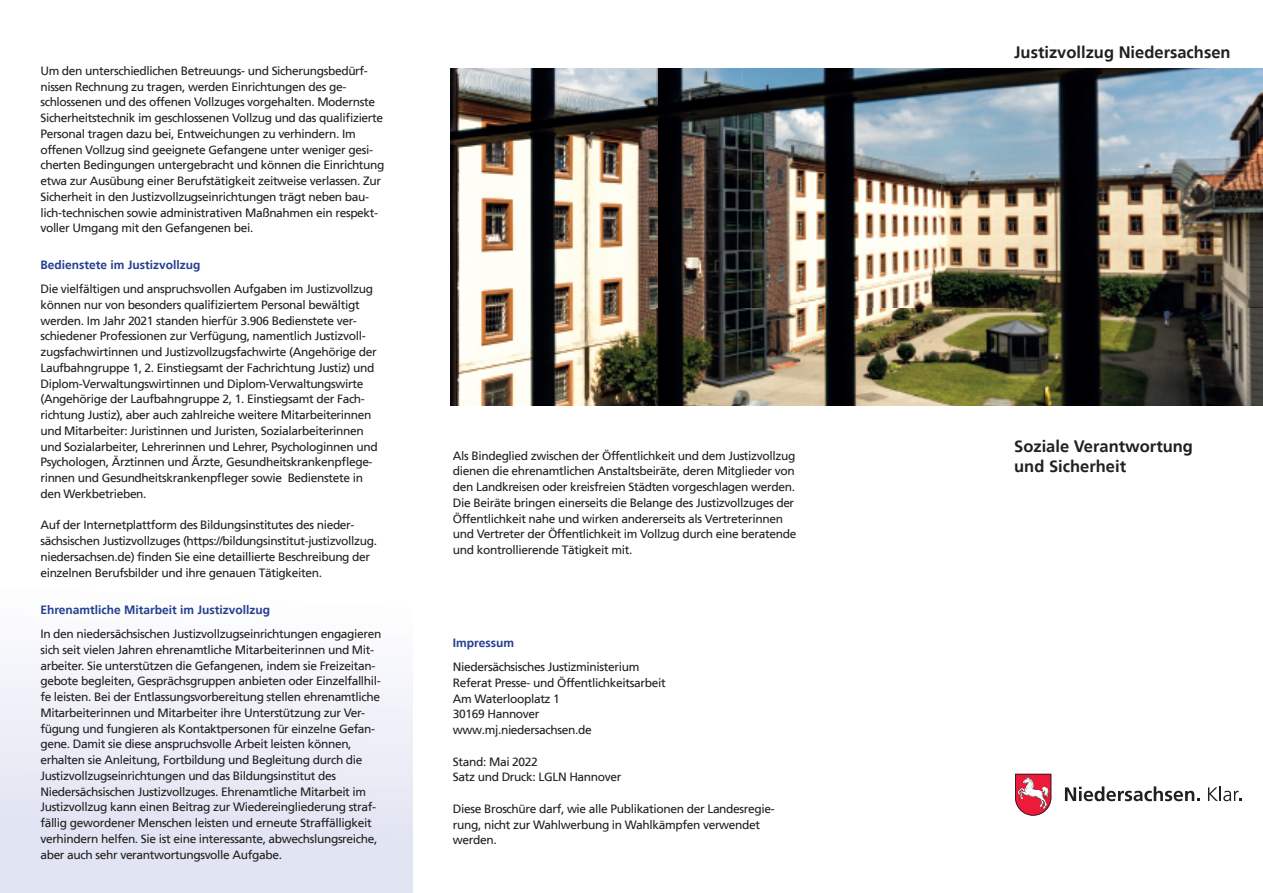
<style>
.page{position:relative;width:1263px;height:893px;background:#fff}
.page>*{position:absolute;margin:0;border:0;box-sizing:border-box;transform-origin:0 0}
.t1{font:700 16.5px/19.8px "NDS Frutiger";color:#231f20}
.t2{font:12px/15.8px "NDS Frutiger";letter-spacing:-.03em;color:#231f20}
.t3{font:700 12px "NDS Frutiger";color:#253f8e}
</style>
<div class="page">
<svg style="left:0;top:667px;width:413px;height:226px"></svg>
<svg style="left:1015px;top:774px;width:36px;height:42px"></svg>
<svg style="left:1065px;top:786px;width:134px;height:15px"></svg>
<svg style="left:1208px;top:787px;width:33px;height:14px"></svg>
<img style="left:451px;top:68px;width:812px;height:337px">
<p class="t2" style="left:40px;top:63px;width:346px">Um den unterschiedlichen Betreuungs- und Sicherungsbedürf&shy;nissen Rechnung zu tragen, werden Einrichtungen des ge&shy;schlossenen und des offenen Vollzuges vorgehalten. Modernste Sicherheitstechnik im geschlossenen Vollzug und das qualifizierte Personal tragen dazu bei, Entweichungen zu verhindern. Im offenen Vollzug sind geeignete Gefangene unter weniger gesi&shy;cherten Bedingungen untergebracht und können die Einrichtung etwa zur Ausübung einer Berufstätigkeit zeitweise verlassen. Zur Sicherheit in den Justizvollzugseinrichtungen trägt neben bau&shy;lich-technischen sowie administrativen Maßnahmen ein respekt&shy;voller Umgang mit den Gefangenen bei.</p>
<p class="t3" style="left:40px;top:258px;width:162px">Bedienstete im Justizvollzug</p>
<p class="t2" style="left:40px;top:281px;width:339px">Die vielfältigen und anspruchsvollen Aufgaben im Justizvollzug können nur von besonders qualifiziertem Personal bewältigt werden. Im Jahr 2021 standen hierfür 3.906 Bedienstete ver&shy;schiedener Professionen zur Verfügung, namentlich Justizvoll&shy;zugsfachwirtinnen und Justizvollzugsfachwirte (Angehörige der Laufbahngruppe 1, 2. Einstiegsamt der Fachrichtung Justiz) und Diplom-Verwaltungswirtinnen und Diplom-Verwaltungswirte (Angehörige der Laufbahngruppe 2, 1. Einstiegsamt der Fach&shy;richtung Justiz), aber auch zahlreiche weitere Mitarbeiterinnen und Mitarbeiter: Juristinnen und Juristen, Sozialarbeiterinnen und Sozialarbeiter, Lehrerinnen und Lehrer, Psychologinnen und Psychologen, Ärztinnen und Ärzte, Gesundheitskrankenpflege&shy;rinnen und Gesundheitskrankenpfleger sowie Bedienstete in den Werkbetrieben.</p>
<p class="t2" style="left:40px;top:517px;width:338px">Auf der Internetplattform des Bildungsinstitutes des nieder&shy;sächsischen Justizvollzuges (https://bildungsinstitut-justizvollzug. niedersachsen.de) finden Sie eine detaillierte Beschreibung der einzelnen Berufsbilder und ihre genauen Tätigkeiten.</p>
<p class="t3" style="left:40px;top:603px;width:231px">Ehrenamtliche Mitarbeit im Justizvollzug</p>
<p class="t2" style="left:40px;top:626px;width:343px">In den niedersächsischen Justizvollzugseinrichtungen engagieren sich seit vielen Jahren ehrenamtliche Mitarbeiterinnen und Mit&shy;arbeiter. Sie unterstützen die Gefangenen, indem sie Freizeitan&shy;gebote begleiten, Gesprächsgruppen anbieten oder Einzelfallhil&shy;fe leisten. Bei der Entlassungsvorbereitung stellen ehrenamtliche Mitarbeiterinnen und Mitarbeiter ihre Unterstützung zur Ver&shy;fügung und fungieren als Kontaktpersonen für einzelne Gefan&shy;gene. Damit sie diese anspruchsvolle Arbeit leisten können, erhalten sie Anleitung, Fortbildung und Begleitung durch die Justizvollzugseinrichtungen und das Bildungsinstitut des Niedersächsischen Justizvollzuges. Ehrenamtliche Mitarbeit im Justizvollzug kann einen Beitrag zur Wiedereingliederung straf&shy;fällig gewordener Menschen leisten und erneute Straffälligkeit verhindern helfen. Sie ist eine interessante, abwechslungsreiche, aber auch sehr verantwortungsvolle Aufgabe.</p>
<p class="t2" style="left:453px;top:448px;width:345px">Als Bindeglied zwischen der Öffentlichkeit und dem Justizvollzug dienen die ehrenamtlichen Anstaltsbeiräte, deren Mitglieder von den Landkreisen oder kreisfreien Städten vorgeschlagen werden.<br>Die Beiräte bringen einerseits die Belange des Justizvollzuges der Öffentlichkeit nahe und wirken andererseits als Vertreterinnen und Vertreter der Öffentlichkeit im Vollzug durch eine beratende und kontrollierende Tätigkeit mit.</p>
<p class="t3" style="left:453px;top:635px;width:63px">Impressum</p>
<p class="t2" style="left:453px;top:659px;width:214px">Niedersächsisches Justizministerium<br>Referat Presse- und Öffentlichkeitsarbeit<br>Am Waterlooplatz 1<br>30169 Hannover www.mj.niedersachsen.de</p>
<p class="t2" style="left:453px;top:753px;width:170px">Stand: Mai 2022<br>Satz und Druck: LGLN Hannover</p>
<p class="t2" style="left:453px;top:801px;width:323px">Diese Broschüre darf, wie alle Publikationen der Landesregie&shy;rung, nicht zur Wahlwerbung in Wahlkämpfen verwendet werden.</p>
<h1 class="t1" style="left:1014px;top:43px;width:218px">Justizvollzug Niedersachsen</h1>
<h1 class="t1" style="left:1014px;top:437px;width:180px">Soziale Verantwortung und Sicherheit</h1>
</div>
